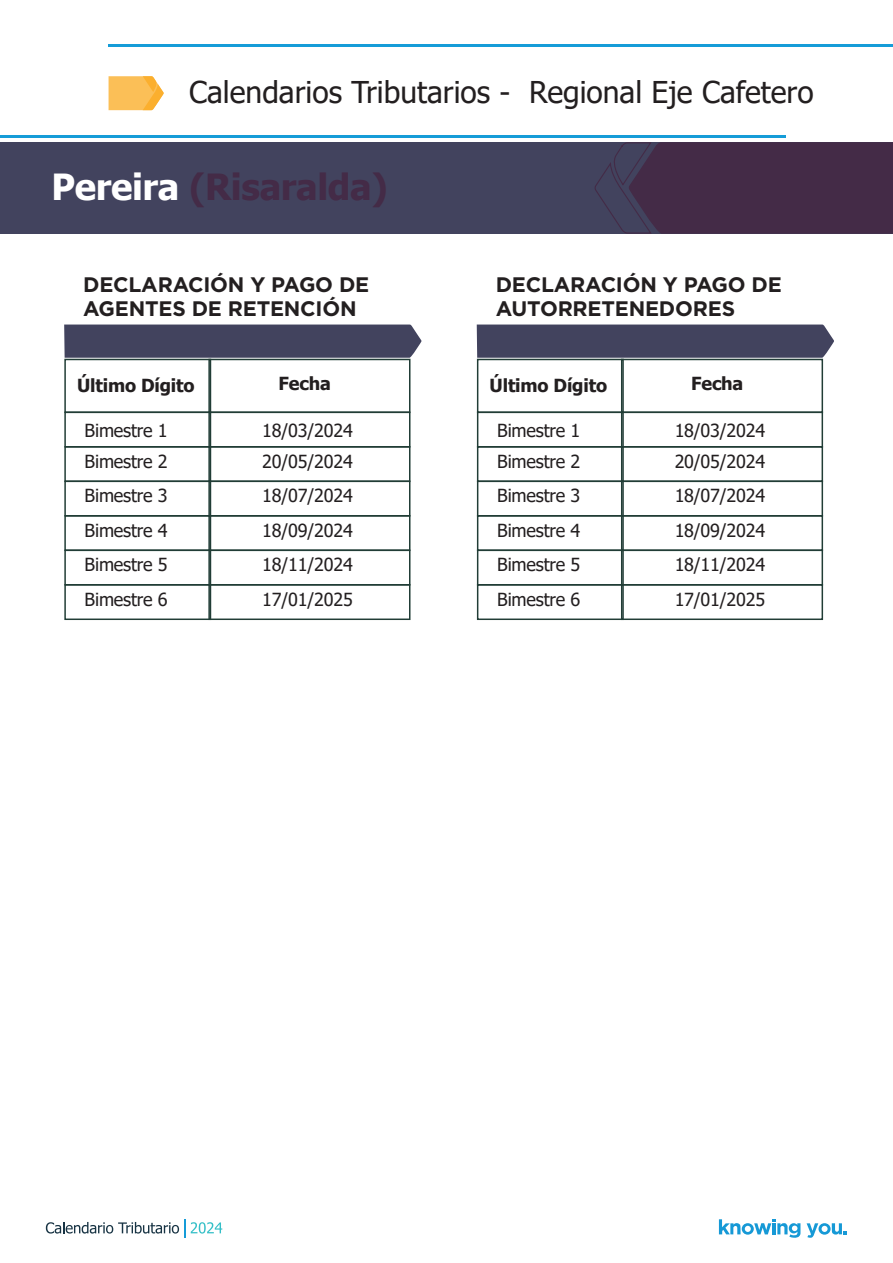
<style>
.page{position:relative;width:893px;height:1263px;background:#fff}
.page>*{position:absolute;margin:0;border:0;box-sizing:border-box;transform-origin:0 0}
.t1{font:700 36px "Tahoma";letter-spacing:-.01em;color:#442b47}
.t2{font:30px "Tahoma";color:#231f20}
.t3{font:700 21px/24px "Gotham";letter-spacing:-.01em;color:#231f20}
.t4{font:18px/34.5px "Tahoma";letter-spacing:-.01em;color:#231f20}
.t5{font:700 18px "Tahoma";letter-spacing:-.01em;color:#231f20}
.s1{color:#fff}
</style>
<div class="page">
<hr style="left:109px;top:44px;width:784px;height:3px;background:#159cd8">
<hr style="left:0;top:135px;width:785px;height:3px;background:#159cd8">
<svg style="left:109px;top:76px;width:55px;height:34px;background:#fbc261"></svg>
<svg style="left:191px;top:1222px;width:31px;height:11px"></svg>
<svg style="left:46px;top:1219px;width:139px;height:18px"></svg>
<svg style="left:807px;top:1223px;width:40px;height:15px"></svg>
<svg style="left:719px;top:1219px;width:81px;height:19px"></svg>
<div style="left:0;top:142px;width:893px;height:92px;background:#42435e"></div>
<svg style="left:595px;top:142px;width:298px;height:92px"></svg>
<svg style="left:64px;top:324px;width:357px;height:34px;background:#494a64"></svg>
<div style="left:64px;top:359px;width:147px;height:54px;border:2px solid #213d36"></div>
<div style="left:208px;top:359px;width:202px;height:54px;border:2px solid #213d36"></div>
<div style="left:64px;top:412px;width:147px;height:35px;border:2px solid #213d36"></div>
<div style="left:208px;top:412px;width:202px;height:35px;border:2px solid #213d36"></div>
<div style="left:64px;top:446px;width:147px;height:36px;border:2px solid #213d36"></div>
<div style="left:208px;top:446px;width:202px;height:36px;border:2px solid #213d36"></div>
<div style="left:64px;top:480px;width:147px;height:36px;border:2px solid #213d36"></div>
<div style="left:208px;top:480px;width:202px;height:36px;border:2px solid #213d36"></div>
<div style="left:64px;top:515px;width:147px;height:36px;border:2px solid #213d36"></div>
<div style="left:208px;top:515px;width:202px;height:36px;border:2px solid #213d36"></div>
<div style="left:64px;top:549px;width:147px;height:36px;border:2px solid #213d36"></div>
<div style="left:208px;top:549px;width:202px;height:36px;border:2px solid #213d36"></div>
<div style="left:64px;top:584px;width:147px;height:36px;border:2px solid #213d36"></div>
<div style="left:208px;top:584px;width:202px;height:36px;border:2px solid #213d36"></div>
<svg style="left:477px;top:324px;width:357px;height:34px;background:#484963"></svg>
<div style="left:477px;top:359px;width:147px;height:54px;border:2px solid #213d36"></div>
<div style="left:621px;top:359px;width:202px;height:54px;border:2px solid #213d36"></div>
<div style="left:477px;top:412px;width:147px;height:35px;border:2px solid #213d36"></div>
<div style="left:621px;top:412px;width:202px;height:35px;border:2px solid #213d36"></div>
<div style="left:477px;top:446px;width:147px;height:36px;border:2px solid #213d36"></div>
<div style="left:621px;top:446px;width:202px;height:36px;border:2px solid #213d36"></div>
<div style="left:477px;top:480px;width:147px;height:36px;border:2px solid #213d36"></div>
<div style="left:621px;top:480px;width:202px;height:36px;border:2px solid #213d36"></div>
<div style="left:477px;top:515px;width:147px;height:36px;border:2px solid #213d36"></div>
<div style="left:621px;top:515px;width:202px;height:36px;border:2px solid #213d36"></div>
<div style="left:477px;top:549px;width:147px;height:36px;border:2px solid #213d36"></div>
<div style="left:621px;top:549px;width:202px;height:36px;border:2px solid #213d36"></div>
<div style="left:477px;top:584px;width:147px;height:36px;border:2px solid #213d36"></div>
<div style="left:621px;top:584px;width:202px;height:36px;border:2px solid #213d36"></div>
<h2 class="t2" style="left:189px;top:72px;width:626px">Calendarios Tributarios - Regional Eje Cafetero</h2>
<h1 class="t1" style="left:52px;top:162px;width:338px"><span class="s1">Pereira</span> (Risaralda)</h1>
<p class="t3" style="left:83px;top:272px;width:288px">DECLARACIÓN Y PAGO DE<br>AGENTES DE RETENCIÓN</p>
<p class="t5" style="left:77px;top:373px;width:119px">Último Dígito</p>
<p class="t4" style="left:85px;top:416px;width:85px;line-height:31.2px">Bimestre 1<br>Bimestre 2</p>
<p class="t4" style="left:85px;top:480px;width:85px;text-align:justify">Bimestre 3<br>Bimestre 4<br>Bimestre 5</p>
<p class="t5" style="left:279px;top:371px;width:54px">Fecha</p>
<p class="t4" style="left:262px;top:415px;width:92px;line-height:31.2px">18/03/2024<br>20/05/2024</p>
<p class="t4" style="left:262px;top:480px;width:92px;text-align:justify">18/07/2024<br>18/09/2024<br>18/11/2024</p>
<p class="t4" style="left:85px;top:583px;width:85px">Bimestre 6</p>
<p class="t4" style="left:262px;top:583px;width:92px">17/01/2025</p>
<p class="t3" style="left:496px;top:272px;width:288px">DECLARACIÓN Y PAGO DE<br>AUTORRETENEDORES</p>
<p class="t5" style="left:490px;top:373px;width:119px">Último Dígito</p>
<p class="t5" style="left:691px;top:371px;width:54px">Fecha</p>
<p class="t4" style="left:497px;top:416px;width:85px;line-height:31.2px">Bimestre 1<br>Bimestre 2</p>
<p class="t4" style="left:497px;top:480px;width:85px;text-align:justify">Bimestre 3<br>Bimestre 4<br>Bimestre 5</p>
<p class="t4" style="left:675px;top:415px;width:92px;line-height:31.2px">18/03/2024<br>20/05/2024</p>
<p class="t4" style="left:675px;top:480px;width:92px;text-align:justify">18/07/2024<br>18/09/2024<br>18/11/2024</p>
<p class="t4" style="left:497px;top:583px;width:85px">Bimestre 6</p>
<p class="t4" style="left:675px;top:583px;width:92px">17/01/2025</p>
</div>
